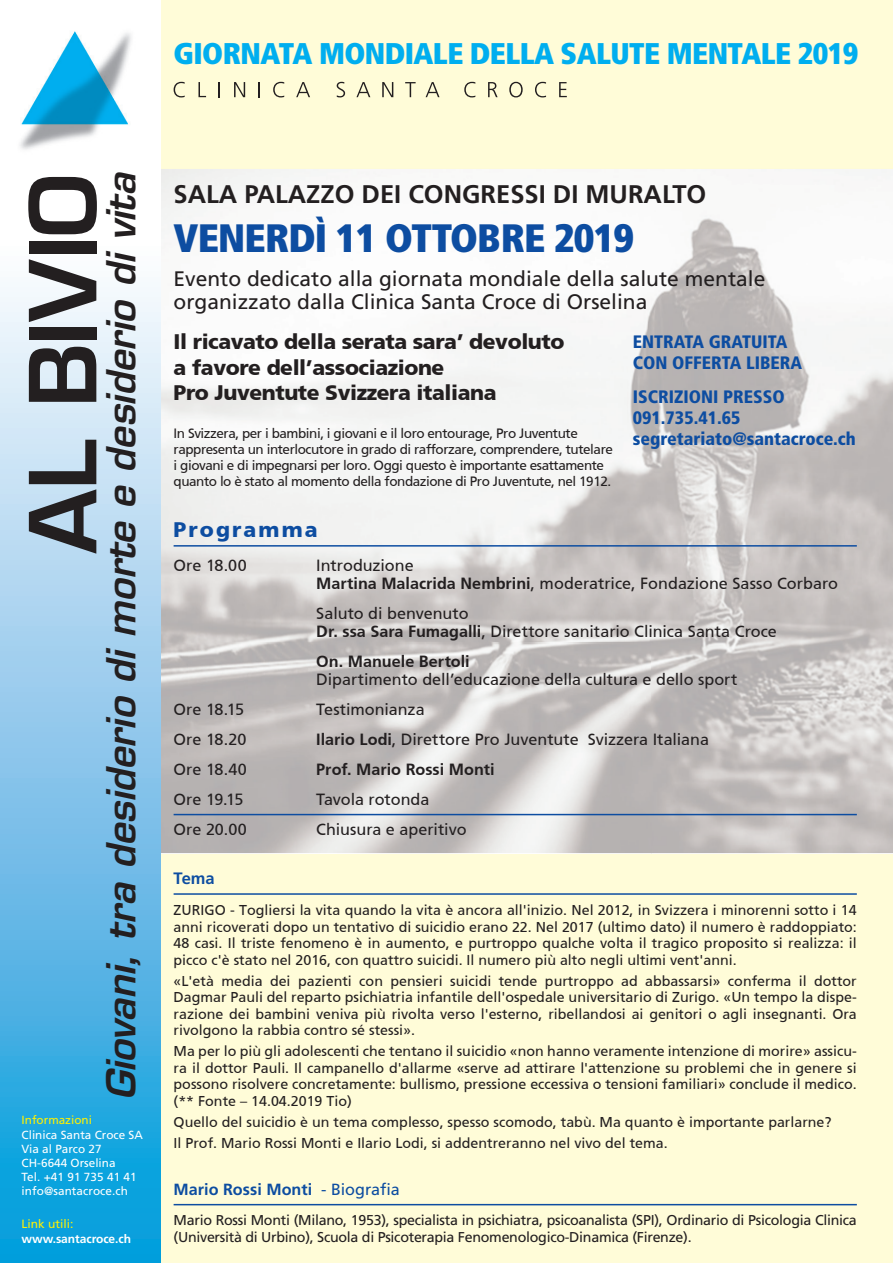
<style>
.page{position:relative;width:893px;height:1263px;background:#fffcd8}
.page>*{position:absolute;margin:0;border:0;box-sizing:border-box;transform-origin:0 0}
.t1{font:600 90px "Eurostile";letter-spacing:-.02em;color:#231f20}
.t2{font:900 condensed 39.6px "Frutiger";letter-spacing:-.02em;color:#0d4da1}
.t3{font:italic 600 39px "Eurostile";color:#231f20}
.t4{font:900 condensed 30px "Frutiger";letter-spacing:-.02em;color:#00aeef}
.t5{font:700 25.5px "Frutiger LT";color:#231f20}
.t6{font:21px/22.5px "Frutiger LT";color:#231f20}
.t7{font:900 21px/25.2px "Frutiger";letter-spacing:-.02em;color:#231f20}
.t8{font:900 21px "Frutiger";letter-spacing:.1em;color:#0d4da1}
.t9{font:900 condensed 18px/21px "Frutiger";color:#0d4da1}
.t10{font:700 16.5px "Frutiger LT";color:#0d4da1}
.t11{font:16.2px/18px "Frutiger";letter-spacing:-.005em;color:#231f20}
.t12{font:700 16.2px "Frutiger";color:#231f20}
.t13{font:700 16.2px "Frutiger LT";color:#0d4da1}
.t14{font:14.25px/16.5px "Frutiger";color:#231f20;text-align:justify}
.t15{font:14.25px/16.5px "Frutiger LT";letter-spacing:-.02em;color:#231f20}
.t16{font:13.5px/16.2px "Frutiger";letter-spacing:-.035em;color:#231f20}
.t17{font:700 12px "Frutiger LT";letter-spacing:-.005em;color:#fff}
.t18{font:12px "Frutiger LT";color:#fff101}
.t19{font:11.7px/14.1px "Frutiger LT";color:#fff}
.t20{font:11.7px "Frutiger LT";color:#fff101}
.s1{font-weight:700}
.s2{font-weight:400}
</style>
<div class="page">
<img style="left:161px;top:169px;width:486px;height:473px">
<img style="left:647px;top:169px;width:246px;height:684px">
<img style="left:161px;top:642px;width:491px;height:211px">
<svg style="left:0;top:0;width:161px;height:1263px;background:#91ceed"></svg>
<svg style="left:174px;top:82px;width:11px;height:15px"></svg>
<svg style="left:198px;top:82px;width:8px;height:15px"></svg>
<svg style="left:218px;top:82px;width:1px;height:15px"></svg>
<svg style="left:234px;top:82px;width:11px;height:15px"></svg>
<svg style="left:258px;top:82px;width:2px;height:15px"></svg>
<svg style="left:273px;top:82px;width:11px;height:15px"></svg>
<svg style="left:296px;top:82px;width:14px;height:15px"></svg>
<svg style="left:337px;top:82px;width:8px;height:15px"></svg>
<svg style="left:356px;top:82px;width:14px;height:15px"></svg>
<svg style="left:382px;top:82px;width:11px;height:15px"></svg>
<svg style="left:405px;top:82px;width:11px;height:15px"></svg>
<svg style="left:426px;top:82px;width:13px;height:15px"></svg>
<svg style="left:464px;top:82px;width:11px;height:15px"></svg>
<svg style="left:488px;top:82px;width:10px;height:15px"></svg>
<svg style="left:509px;top:82px;width:14px;height:15px"></svg>
<svg style="left:535px;top:82px;width:11px;height:15px"></svg>
<svg style="left:559px;top:82px;width:8px;height:15px"></svg>
<img style="left:16px;top:19px;width:145px;height:144px">
<hr style="left:174px;top:545px;width:683px;height:2px;background:#0d4da1">
<hr style="left:174px;top:814px;width:683px;height:1px;background:#0d4da1">
<hr style="left:174px;top:893px;width:683px;height:2px;background:#0d4da1">
<hr style="left:174px;top:1204px;width:683px;height:1px;background:#0d4da1">
<h3 class="t4" style="left:174px;top:36px;width:686px">GIORNATA MONDIALE DELLA SALUTE MENTALE 2019</h3>
<h1 class="t1" style="left:7px;top:553px;width:381px;rotate:-90deg">AL BIVIO</h1>
<h3 class="t3" style="left:97px;top:1100px;width:930px;rotate:-90deg">Giovani, tra desiderio di morte e desiderio di vita</h3>
<p class="t20" style="left:22px;top:1113px;width:72px">Informazioni</p>
<p class="t19" style="left:22px;top:1127px;width:123px">Clinica Santa Croce SA<br>Via al Parco 27<br>CH-6644 Orselina<br>Tel. +41 91 735 41 41 info@santacroce.ch</p>
<p class="t18" style="left:22px;top:1217px;width:54px">Link utili:</p>
<p class="t17" style="left:22px;top:1231px;width:111px">www.santacroce.ch</p>
<h3 class="t5" style="left:174px;top:180px;width:534px">SALA PALAZZO DEI CONGRESSI DI MURALTO</h3>
<h2 class="t2" style="left:174px;top:214px;width:462px">VENERDÌ 11 OTTOBRE 2019</h2>
<h3 class="t6" style="left:174px;top:268px;width:593px">Evento dedicato alla giornata mondiale della salute mentale organizzato dalla Clinica Santa Croce di Orselina</h3>
<h3 class="t7" style="left:174px;top:329px;width:392px">Il ricavato della serata sara’ devoluto a favore dell’associazione<br>Pro Juventute Svizzera italiana</h3>
<p class="t16" style="left:174px;top:425px;width:441px">In Svizzera, per i bambini, i giovani e il loro entourage, Pro Juventute rappresenta un interlocutore in grado di rafforzare, comprendere, tutelare i giovani e di impegnarsi per loro. Oggi questo è importante esattamente quanto lo è stato al momento della fondazione di Pro Juventute, nel 1912.</p>
<p class="t9" style="left:633px;top:331px;width:171px">ENTRATA GRATUITA<br>CON OFFERTA LIBERA</p>
<p class="t9" style="left:633px;top:386px;width:224px">ISCRIZIONI PRESSO<br>091.735.41.65 segretariato@santacroce.ch</p>
<h3 class="t8" style="left:174px;top:517px;width:145px">Programma</h3>
<p class="t11" style="left:174px;top:557px;width:75px">Ore 18.00</p>
<p class="t11" style="left:316px;top:557px;width:523px">Introduzione<br><span class="s1">Martina Malacrida Nembrini</span>, moderatrice, Fondazione Sasso Corbaro</p>
<p class="t11" style="left:316px;top:605px;width:462px">Saluto di benvenuto<br><span class="s1">Dr. ssa Sara Fumagalli</span>, Direttore sanitario Clinica Santa Croce</p>
<p class="t12" style="left:316px;top:652px;width:155px">On. Manuele Bertoli</p>
<p class="t11" style="left:316px;top:671px;width:423px">Dipartimento dell’educazione della cultura e dello sport</p>
<p class="t11" style="left:174px;top:701px;width:72px">Ore 18.15</p>
<p class="t11" style="left:316px;top:701px;width:110px">Testimonianza</p>
<p class="t11" style="left:174px;top:731px;width:74px">Ore 18.20</p>
<p class="t11" style="left:316px;top:731px;width:394px"><span class="s1">Ilario Lodi</span>, Direttore Pro Juventute Svizzera Italiana</p>
<p class="t11" style="left:174px;top:761px;width:75px">Ore 18.40</p>
<p class="t12" style="left:316px;top:760px;width:180px">Prof. Mario Rossi Monti</p>
<p class="t11" style="left:174px;top:791px;width:71px">Ore 19.15</p>
<p class="t11" style="left:316px;top:791px;width:115px">Tavola rotonda</p>
<p class="t11" style="left:174px;top:821px;width:75px">Ore 20.00</p>
<p class="t11" style="left:316px;top:821px;width:152px">Chiusura e aperitivo</p>
<p class="t10" style="left:174px;top:868px;width:43px">Tema</p>
<p class="t14" style="left:174px;top:902px;width:685px">ZURIGO - Togliersi la vita quando la vita è ancora all'inizio. Nel 2012, in Svizzera i minorenni sotto i 14 anni ricoverati dopo un tentativo di suicidio erano 22. Nel 2017 (ultimo dato) il numero è raddoppiato:<br>48 casi. Il triste fenomeno è in aumento, e purtroppo qualche volta il tragico proposito si realizza: il picco c'è stato nel 2016, con quattro suicidi. Il numero più alto negli ultimi vent'anni.</p>
<p class="t14" style="left:174px;top:972px;width:685px">«L'età media dei pazienti con pensieri suicidi tende purtroppo ad abbassarsi» conferma il dottor Dagmar Pauli del reparto psichiatria infantile dell'ospedale universitario di Zurigo. «Un tempo la dispe&shy;razione dei bambini veniva più rivolta verso l'esterno, ribellandosi ai genitori o agli insegnanti. Ora rivolgono la rabbia contro sé stessi».</p>
<p class="t14" style="left:174px;top:1043px;width:685px">Ma per lo più gli adolescenti che tentano il suicidio «non hanno veramente intenzione di morire» assicu&shy;ra il dottor Pauli. Il campanello d'allarme «serve ad attirare l'attenzione su problemi che in genere si possono risolvere concretamente: bullismo, pressione eccessiva o tensioni familiari» conclude il medico. (** Fonte – 14.04.2019 Tio)</p>
<p class="t14" style="left:174px;top:1111px;width:660px;line-height:21px">Quello del suicidio è un tema complesso, spesso scomodo, tabù. Ma quanto è importante parlarne?<br>Il Prof. Mario Rossi Monti e Ilario Lodi, si addentreranno nel vivo del tema.</p>
<p class="t13" style="left:174px;top:1180px;width:228px">Mario Rossi Monti <span class="s2">- Biografia</span></p>
<p class="t15" style="left:174px;top:1212px;width:685px">Mario Rossi Monti (Milano, 1953), specialista in psichiatra, psicoanalista (SPI), Ordinario di Psicologia Clinica (Università di Urbino), Scuola di Psicoterapia Fenomenologico-Dinamica (Firenze).</p>
</div>
